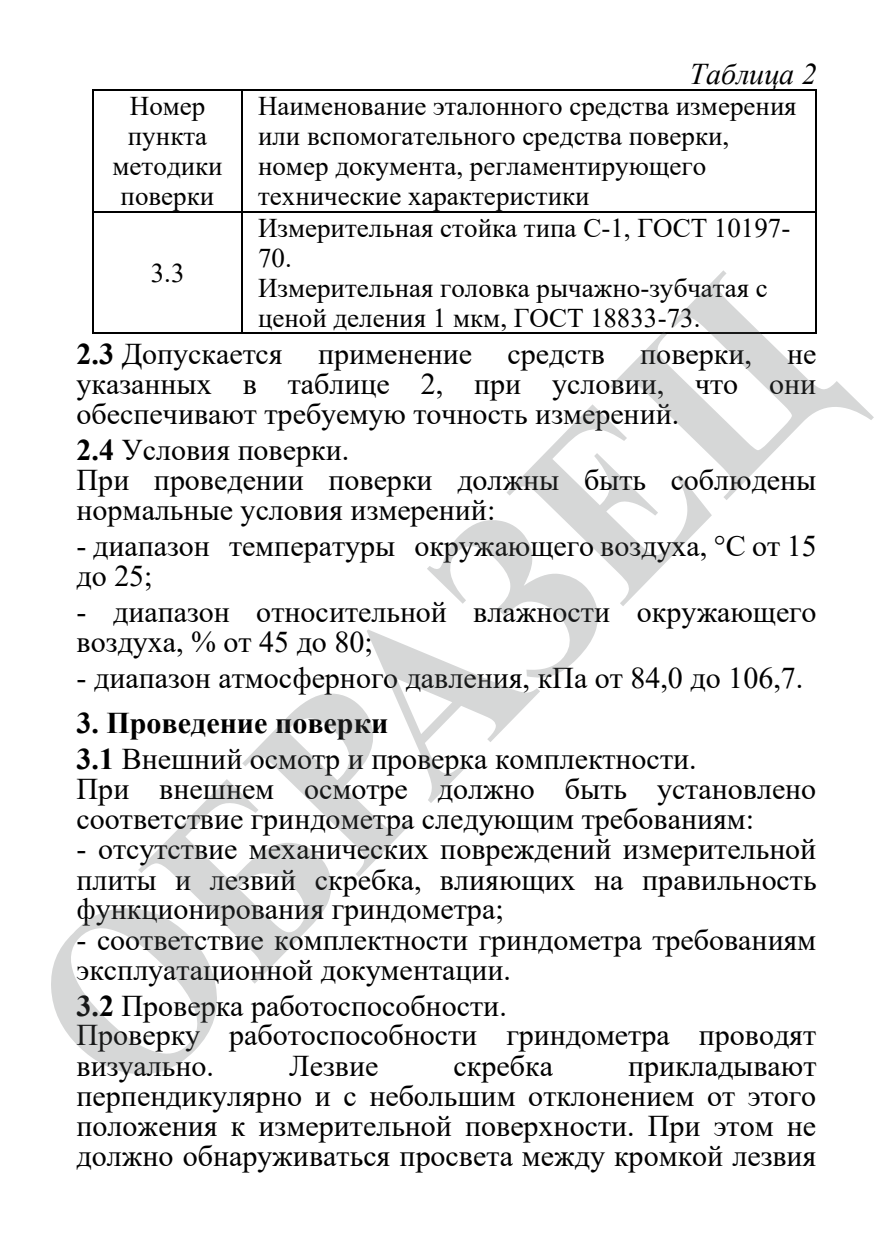
<style>
.page{position:relative;width:893px;height:1259px;background:#fff}
.page>*{position:absolute;margin:0;border:0;box-sizing:border-box;transform-origin:0 0}
.t1{font:30px/30px "Times New Roman";color:#000}
.t2{font:italic 30px "Times New Roman";color:#000}
.t3{font:27px/30px "Times New Roman";color:#000}
.s1{font-weight:700}
.s2{font-weight:700;color:#fff}
</style>
<div class="page">
<hr style="left:94px;top:90px;width:147px;height:1px;background:#000">
<hr style="left:243px;top:90px;width:572px;height:1px;background:#000">
<hr style="left:93px;top:91px;width:1px;height:120px;background:#000">
<hr style="left:241px;top:91px;width:2px;height:120px;background:#000">
<hr style="left:815px;top:91px;width:2px;height:120px;background:#000">
<hr style="left:94px;top:211px;width:147px;height:2px;background:#000">
<hr style="left:243px;top:211px;width:572px;height:2px;background:#000">
<hr style="left:93px;top:213px;width:1px;height:120px;background:#000">
<hr style="left:94px;top:333px;width:147px;height:1px;background:#000">
<hr style="left:241px;top:213px;width:2px;height:120px;background:#000">
<hr style="left:243px;top:333px;width:572px;height:1px;background:#000">
<hr style="left:815px;top:213px;width:2px;height:120px;background:#000">
<svg style="left:51px;top:404px;width:661px;height:670px"></svg>
<svg style="left:610px;top:270px;width:264px;height:230px"></svg>
<p class="t2" style="left:689px;top:53px;width:129px">Таблица 2</p>
<p class="t3" style="left:112px;top:90px;width:112px;text-align:center">Номер пункта методики поверки</p>
<p class="t3" style="left:258px;top:90px;width:540px">Наименование эталонного средства измерения или вспомогательного средства поверки, номер документа, регламентирующего технические характеристики</p>
<p class="t3" style="left:258px;top:212px;width:534px">Измерительная стойка типа С-1, ГОСТ 10197-<br>70.<br>Измерительная головка рычажно-зубчатая с ценой деления 1 мкм, ГОСТ 18833-73.</p>
<p class="t1" style="left:76px;top:338px;width:741px;text-align:justify"><span class="s1">2.3</span><span class="s2">.</span>Допускается применение средств поверки, не указанных в таблице 2, при условии, что они обеспечивают требуемую точность измерений.</p>
<p class="t1" style="left:77px;top:434px;width:741px"><span class="s1">2.4</span><span class="s2">.</span>Условия поверки.<br>При проведении поверки должны быть соблюдены нормальные условия измерений:</p>
<p class="t1" style="left:77px;top:530px;width:742px">- диапазон температуры окружающего воздуха, °С от 15 до 25;</p>
<p class="t1" style="left:76px;top:596px;width:742px">- диапазон относительной влажности окружающего воздуха, % от 45 до 80;</p>
<p class="t1" style="left:76px;top:662px;width:728px">- диапазон атмосферного давления, кПа от 84,0 до 106,7.</p>
<p class="t1" style="left:76px;top:704px;width:622px;line-height:36px"><span class="s1">3. Проведение поверки<br>3.1</span><span class="s2">.</span>Внешний осмотр и проверка комплектности.</p>
<p class="t1" style="left:76px;top:773px;width:741px">При внешнем осмотре должно быть установлено соответствие гриндометра следующим требованиям:</p>
<p class="t1" style="left:76px;top:833px;width:742px;text-align:justify">- отсутствие механических повреждений измерительной плиты и лезвий скребка, влияющих на правильность функционирования гриндометра;</p>
<p class="t1" style="left:76px;top:923px;width:741px">- соответствие комплектности гриндометра требованиям эксплуатационной документации.</p>
<p class="t1" style="left:76px;top:989px;width:741px"><span class="s1">3.2</span><span class="s2">.</span>Проверка работоспособности.<br>Проверку работоспособности гриндометра проводят визуально.</p>
<p class="t3" style="left:151px;top:257px;width:35px">3.3</p>
<p class="t1" style="left:289px;top:1049px;width:91px">Лезвие</p>
<p class="t1" style="left:453px;top:1049px;width:101px">скребка</p>
<p class="t1" style="left:76px;top:1049px;width:741px;text-align:justify;text-indent:552px">прикладывают перпендикулярно и с небольшим отклонением от этого положения к измерительной поверхности. При этом не должно обнаруживаться просвета между кромкой лезвия</p>
</div>
